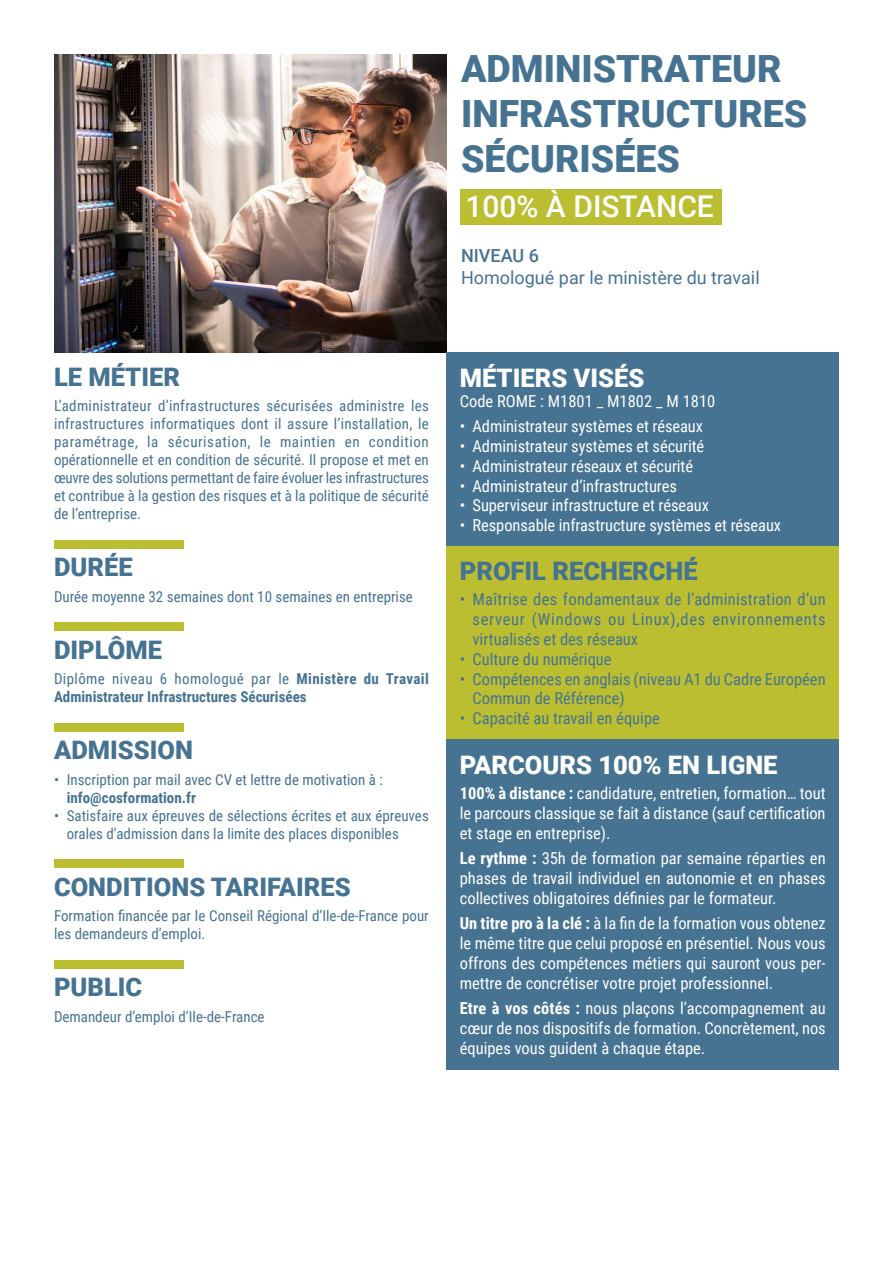
<style>
.page{position:relative;width:893px;height:1263px;background:#fff}
.page>*{position:absolute;margin:0;border:0;box-sizing:border-box;transform-origin:0 0}
.t1{font:900 37.5px "Roboto";color:#467392}
.t2{font:500 30px "Roboto";color:#fff}
.t3{font:900 25.5px "Roboto";color:#467392}
.t4{font:900 25.5px "Roboto";color:#fff}
.t5{font:18px "Roboto";color:#467392}
.t6{font:500 18px "Roboto";color:#467392}
.t7{font:16.5px/19.8px "Roboto Condensed";letter-spacing:-.005em;color:#fff;text-align:justify}
.t8{font:16.5px/19.8px "Roboto Condensed";color:#467392;text-align:justify}
.t9{font:15px/18px "Roboto Condensed";color:#467392}
.t10{font:700 15px/18px "Roboto Condensed";color:#467392}
.s1{font-weight:400}
.s2{font-weight:700}
</style>
<div class="page">
<div style="left:460px;top:189px;width:262px;height:35px;background:#bbbe31"></div>
<img style="left:54px;top:54px;width:392px;height:299px">
<div style="left:446px;top:546px;width:393px;height:193px;background:#bbbe31"></div>
<div style="left:446px;top:353px;width:393px;height:193px;background:#467392"></div>
<div style="left:54px;top:540px;width:129px;height:9px;background:#bbbe31"></div>
<div style="left:54px;top:622px;width:129px;height:9px;background:#bbbe31"></div>
<div style="left:54px;top:723px;width:129px;height:9px;background:#bbbe31"></div>
<div style="left:54px;top:960px;width:129px;height:9px;background:#bbbe31"></div>
<div style="left:54px;top:859px;width:129px;height:9px;background:#bbbe31"></div>
<div style="left:446px;top:739px;width:393px;height:330px;background:#467392"></div>
<p class="t3" style="left:54px;top:359px;width:127px">LE MÉTIER</p>
<p class="t9" style="left:54px;top:396px;width:376px;text-align:justify">L’administrateur d’infrastructures sécurisées administre les infrastructures informatiques dont il assure l’installation, le paramétrage, la sécurisation, le maintien en condition opérationnelle et en condition de sécurité. Il propose et met en œuvre des solutions permettant de faire évoluer les infrastructures et contribue à la gestion des risques et à la politique de sécurité de l’entreprise.</p>
<p class="t3" style="left:54px;top:549px;width:80px">DURÉE</p>
<p class="t9" style="left:54px;top:587px;width:360px">Durée moyenne 32 semaines dont 10 semaines en entreprise</p>
<p class="t3" style="left:54px;top:632px;width:110px">DIPLÔME</p>
<p class="t10" style="left:54px;top:669px;width:376px"><span class="s1">Diplôme niveau 6 homologué par le</span> Ministère du Travail<br>Administrateur Infrastructures Sécurisées</p>
<p class="t3" style="left:54px;top:732px;width:141px">ADMISSION</p>
<p class="t9" style="left:54px;top:770px;width:330px">• Inscription par mail avec CV et lettre de motivation à :</p>
<p class="t10" style="left:67px;top:788px;width:131px">info@cosformation.fr</p>
<p class="t9" style="left:67px;top:806px;width:364px;text-indent:-13px">• Satisfaire aux épreuves de sélections écrites et aux épreuves orales d’admission dans la limite des places disponibles</p>
<p class="t3" style="left:54px;top:869px;width:298px">CONDITIONS TARIFAIRES</p>
<p class="t9" style="left:54px;top:906px;width:376px">Formation financée par le Conseil Régional d’Ile-de-France pour les demandeurs d’emploi.</p>
<p class="t3" style="left:54px;top:969px;width:90px">PUBLIC</p>
<p class="t9" style="left:54px;top:1007px;width:212px">Demandeur d’emploi d’Ile-de-France</p>
<p class="t1" style="left:461px;top:43px;width:322px">ADMINISTRATEUR</p>
<p class="t1" style="left:461px;top:88px;width:348px">INFRASTRUCTURES</p>
<p class="t1" style="left:461px;top:133px;width:220px">SÉCURISÉES</p>
<p class="t2" style="left:465px;top:185px;width:250px">100% À DISTANCE</p>
<p class="t6" style="left:461px;top:243px;width:79px">NIVEAU 6</p>
<p class="t5" style="left:461px;top:265px;width:300px">Homologué par le ministère du travail</p>
<p class="t4" style="left:460px;top:360px;width:186px">MÉTIERS VISÉS</p>
<p class="t7" style="left:460px;top:390px;width:257px">Code ROME : M1801 _ M1802 _ M 1810</p>
<p class="t7" style="left:460px;top:416px;width:245px">• Administrateur systèmes et réseaux</p>
<p class="t7" style="left:460px;top:436px;width:246px">• Administrateur systèmes et sécurité</p>
<p class="t7" style="left:460px;top:455px;width:235px">• Administrateur réseaux et sécurité</p>
<p class="t7" style="left:460px;top:475px;width:219px">• Administrateur d’infrastructures</p>
<p class="t7" style="left:460px;top:495px;width:251px">• Superviseur infrastructure et réseaux</p>
<p class="t7" style="left:460px;top:515px;width:323px">• Responsable infrastructure systèmes et réseaux</p>
<p class="t3" style="left:460px;top:553px;width:240px">PROFIL RECHERCHÉ</p>
<p class="t8" style="left:472px;top:589px;width:355px;text-indent:-13px">• Maîtrise des fondamentaux de l’administration d’un serveur (Windows ou Linux),des environnements virtualisés et des réseaux</p>
<p class="t8" style="left:460px;top:648px;width:153px">• Culture du numérique</p>
<p class="t8" style="left:472px;top:668px;width:355px;text-indent:-13px">• Compétences en anglais (niveau A1 du Cadre Européen<br>Commun de Référence)</p>
<p class="t8" style="left:460px;top:708px;width:202px">• Capacité au travail en équipe</p>
<p class="t4" style="left:460px;top:747px;width:319px">PARCOURS 100% EN LIGNE</p>
<p class="t7" style="left:460px;top:783px;width:367px"><span class="s2">100% à distance :</span> candidature, entretien, formation… tout le parcours classique se fait à distance (sauf certification et stage en entreprise).</p>
<p class="t7" style="left:460px;top:848px;width:367px"><span class="s2">Le rythme :</span> 35h de formation par semaine réparties en phases de travail individuel en autonomie et en phases collectives obligatoires définies par le formateur.</p>
<p class="t7" style="left:460px;top:913px;width:367px"><span class="s2">Un titre pro à la clé :</span> à la fin de la formation vous obtenez le même titre que celui proposé en présentiel. Nous vous offrons des compétences métiers qui sauront vous per&shy;mettre de concrétiser votre projet professionnel.</p>
<p class="t7" style="left:460px;top:998px;width:367px"><span class="s2">Etre à vos côtés :</span> nous plaçons l’accompagnement au cœur de nos dispositifs de formation. Concrètement, nos équipes vous guident à chaque étape.</p>
</div>
